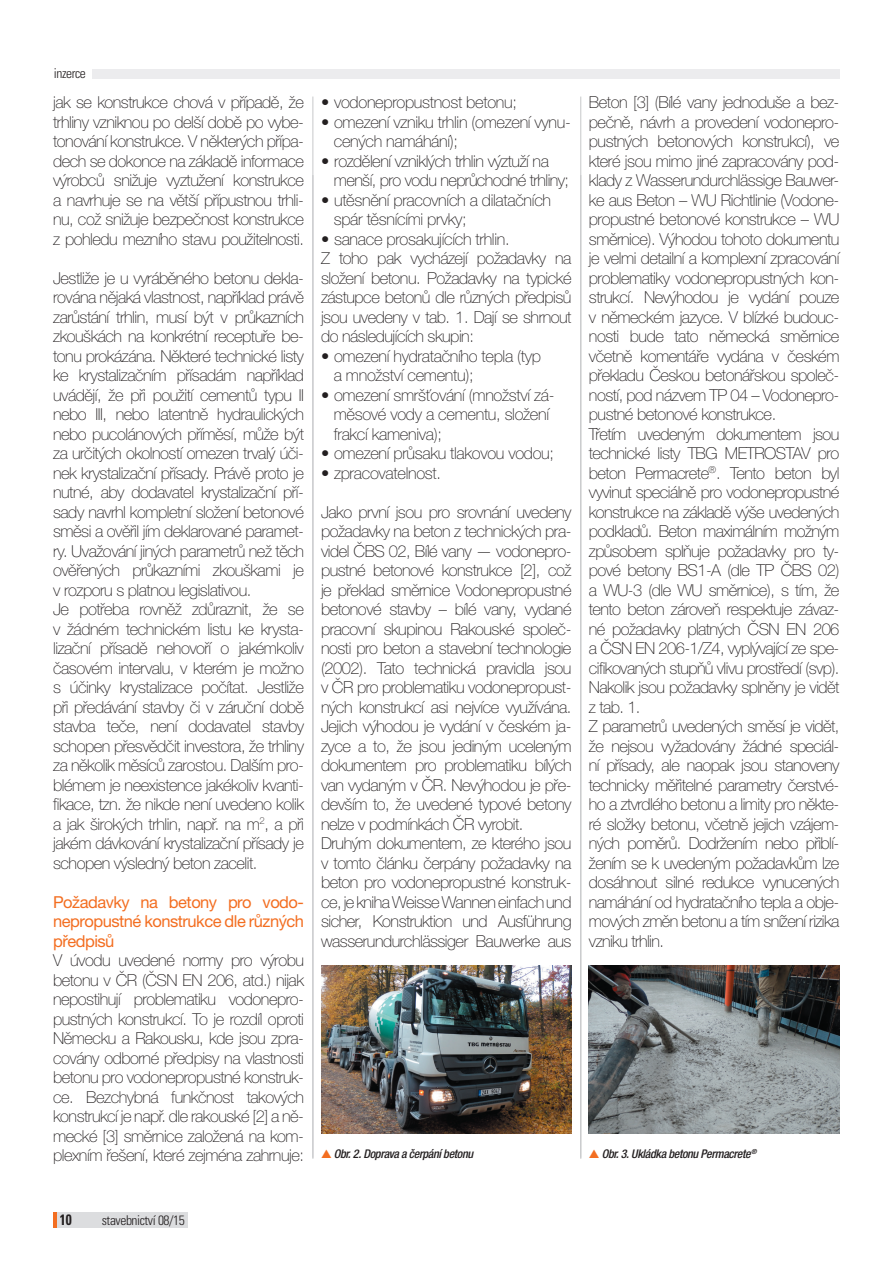
<style>
.page{position:relative;width:893px;height:1263px;background:#fff}
.page>*{position:absolute;margin:0;border:0;box-sizing:border-box;transform-origin:0 0}
.PR_text{font:100 16.5px/19.5px "Helvetica Neue LT Pro";letter-spacing:-.03em;color:#231f20;text-align:justify}
.PR_nadpis2{font:16.5px/19.5px "Helvetica Neue LT Pro";letter-spacing:-.03em;color:#f36e21;text-align:justify}
.zapati_leva-paginace{font:700 condensed 15px "Univers CE";color:#231f20;scale:.9 1}
.zapati_leva-text{font:300 condensed 13.5px "Univers CE";letter-spacing:-.03em;color:#231f20}
.PR_popisek{font:italic 500 condensed 12px "Helvetica Neue LT Pro";letter-spacing:-.03em;color:#231f20}
.s1{color:#f36e21}
</style>
<div class="page">
<hr style="left:580px;top:175px;width:1px;height:984px;background:#c7c8ca">
<hr style="left:313px;top:175px;width:1px;height:984px;background:#c7c8ca">
<div style="left:57px;top:1212px;width:130px;height:15px;background:#dcdddf"></div>
<hr style="left:53px;top:1212px;width:4px;height:15px;background:#f36e21">
<div style="left:92px;top:70px;width:748px;height:9px;background:#ececee"></div>
<hr style="left:580px;top:97px;width:1px;height:1061px;background:#c7c8ca">
<hr style="left:312px;top:97px;width:1px;height:1061px;background:#c7c8ca">
<img style="left:589px;top:966px;width:251px;height:167px">
<img style="left:321px;top:966px;width:251px;height:167px">
<p class="zapati_leva-text" style="left:54px;top:66px;width:34px">inzerce</p>
<p class="PR_text" style="left:53px;top:93px;width:252px">jak se konstrukce chová v případě, že trhliny vzniknou po delší době po vybe&shy;tonování konstrukce. V některých přípa&shy;dech se dokonce na základě informace výrobců snižuje vyztužení konstrukce a navrhuje se na větší přípustnou trhli&shy;nu, což snižuje bezpečnost konstrukce z pohledu mezního stavu použitelnosti.</p>
<p class="PR_text" style="left:53px;top:268px;width:252px">Jestliže je u vyráběného betonu dekla&shy;rována nějaká vlastnost, například právě zarůstání trhlin, musí být v průkazních zkouškách na konkrétní receptuře be&shy;tonu prokázána. Některé technické listy ke krystalizačním přísadám například uvádějí, že při použití cementů typu II nebo III, nebo latentně hydraulických nebo pucolánových příměsí, může být za určitých okolností omezen trvalý úči&shy;nek krystalizační přísady. Právě proto je nutné, aby dodavatel krystalizační pří&shy;sady navrhl kompletní složení betonové směsi a ověřil jím deklarované paramet&shy;ry. Uvažování jiných parametrů než těch ověřených průkazními zkouškami je v rozporu s platnou legislativou.</p>
<p class="PR_text" style="left:53px;top:600px;width:252px">Je potřeba rovněž zdůraznit, že se v žádném technickém listu ke krysta&shy;lizační přísadě nehovoří o jakémkoliv časovém intervalu, v kterém je možno s účinky krystalizace počítat. Jestliže při předávání stavby či v záruční době stavba teče, není dodavatel stavby schopen přesvědčit investora, že trhliny za několik měsíců zarostou. Dalším pro&shy;blémem je neexistence jakékoliv kvanti&shy;fikace, tzn. že nikde není uvedeno kolik a jak širokých trhlin, např. na m<sup>2</sup>, a při jakém dávkování krystalizační přísady je schopen výsledný beton zacelit.</p>
<p class="PR_nadpis2" style="left:53px;top:892px;width:252px">Požadavky na betony pro vodo&shy;nepropustné konstrukce dle různých předpisů</p>
<p class="PR_text" style="left:53px;top:951px;width:252px">V úvodu uvedené normy pro výrobu betonu v ČR (ČSN EN 206, atd.) nijak nepostihují problematiku vodonepro&shy;pustných konstrukcí. To je rozdíl oproti Německu a Rakousku, kde jsou zpra&shy;covány odborné předpisy na vlastnosti betonu pro vodonepropustné konstruk&shy;ce. Bezchybná funkčnost takových konstrukcí je např. dle rakouské [2] a ně&shy;mecké [3] směrnice založená na kom&shy;plexním řešení, které zejména zahrnuje:</p>
<p class="PR_text" style="left:321px;top:93px;width:197px">• vodonepropustnost betonu;</p>
<p class="PR_text" style="left:334px;top:112px;width:239px;text-indent:-13px">• omezení vzniku trhlin (omezení vynu&shy;cených namáhání);</p>
<p class="PR_text" style="left:334px;top:151px;width:237px;text-indent:-13px">• rozdělení vzniklých trhlin výztuží na menší, pro vodu neprůchodné trhliny;</p>
<p class="PR_text" style="left:334px;top:190px;width:219px;text-indent:-13px">• utěsnění pracovních a dilatačních spár těsnícími prvky;</p>
<p class="PR_text" style="left:321px;top:229px;width:190px">• sanace prosakujících trhlin.</p>
<p class="PR_text" style="left:321px;top:249px;width:252px">Z toho pak vycházejí požadavky na složení betonu. Požadavky na typické zástupce betonů dle různých předpisů jsou uvedeny v tab. 1. Dají se shrnout do následujících skupin:</p>
<p class="PR_text" style="left:334px;top:346px;width:209px;text-indent:-13px">• omezení hydratačního tepla (typ a množství cementu);</p>
<p class="PR_text" style="left:334px;top:385px;width:222px;text-align:left;text-indent:-13px">• omezení smršťování (množství zá&shy;měsové vody a cementu, složení frakcí kameniva);</p>
<p class="PR_text" style="left:321px;top:444px;width:235px">• omezení průsaku tlakovou vodou;</p>
<p class="PR_text" style="left:321px;top:463px;width:122px">• zpracovatelnost.</p>
<p class="PR_text" style="left:321px;top:502px;width:252px">Jako první jsou pro srovnání uvedeny požadavky na beton z technických pra&shy;videl ČBS 02, Bílé vany — vodonepro&shy;pustné betonové konstrukce [2], což je překlad směrnice Vodonepropustné betonové stavby – bílé vany, vydané pracovní skupinou Rakouské společ&shy;nosti pro beton a stavební technologie (2002). Tato technická pravidla jsou v ČR pro problematiku vodonepropust&shy;ných konstrukcí asi nejvíce využívána.<br>Jejich výhodou je vydání v českém ja&shy;zyce a to, že jsou jediným uceleným dokumentem pro problematiku bílých van vydaným v ČR. Nevýhodou je pře&shy;devším to, že uvedené typové betony nelze v podmínkách ČR vyrobit.</p>
<p class="PR_text" style="left:321px;top:834px;width:252px">Druhým dokumentem, ze kterého jsou v tomto článku čerpány požadavky na beton pro vodonepropustné konstruk&shy;ce, je kniha Weisse Wannen einfach und sicher, Konstruktion und Ausführung wasserundurchlässiger Bauwerke aus</p>
<p class="PR_text" style="left:589px;top:93px;width:252px">Beton [3] (Bílé vany jednoduše a bez&shy;pečně, návrh a provedení vodonepro&shy;pustných betonových konstrukcí), ve které jsou mimo jiné zapracovány pod&shy;klady z Wasserundurchlässige Bauwer&shy;ke aus Beton – WU Richtlinie (Vodone&shy;propustné betonové konstrukce – WU směrnice). Výhodou tohoto dokumentu je velmi detailní a komplexní zpracování problematiky vodonepropustných kon&shy;strukcí. Nevýhodou je vydání pouze v německém jazyce. V blízké budouc&shy;nosti bude tato německá směrnice včetně komentáře vydána v českém překladu Českou betonářskou společ&shy;ností, pod názvem TP 04 – Vodonepro&shy;pustné betonové konstrukce.</p>
<p class="PR_text" style="left:589px;top:424px;width:252px">Třetím uvedeným dokumentem jsou technické listy TBG METROSTAV pro beton Permacrete<sup>®</sup>. Tento beton byl vyvinut speciálně pro vodonepropustné konstrukce na základě výše uvedených podkladů. Beton maximálním možným způsobem splňuje požadavky pro ty&shy;pové betony BS1-A (dle TP ČBS 02) a WU-3 (dle WU směrnice), s tím, že tento beton zároveň respektuje závaz&shy;né požadavky platných ČSN EN 206 a ČSN EN 206-1/Z4, vyplývající ze spe&shy;cifikovaných stupňů vlivu prostředí (svp).<br>Nakolik jsou požadavky splněny je vidět z tab. 1.</p>
<p class="PR_text" style="left:589px;top:717px;width:252px">Z parametrů uvedených směsí je vidět, že nejsou vyžadovány žádné speciál&shy;ní přísady, ale naopak jsou stanoveny technicky měřitelné parametry čerstvé&shy;ho a ztvrdlého betonu a limity pro někte&shy;ré složky betonu, včetně jejich vzájem&shy;ných poměrů. Dodržením nebo přiblí&shy;žením se k uvedeným požadavkům lze dosáhnout silné redukce vynucených namáhání od hydratačního tepla a obje&shy;mových změn betonu a tím snížení rizika vzniku trhlin.</p>
<p class="PR_popisek" style="left:321px;top:1146px;width:154px"><span class="s1">▲</span> Obr. 2. Doprava a čerpání betonu</p>
<p class="PR_popisek" style="left:589px;top:1146px;width:169px"><span class="s1">▲</span> Obr. 3. Ukládka betonu Permacrete<sup>®</sup></p>
<p class="zapati_leva-paginace" style="left:60px;top:1211px;width:15px">10</p>
<p class="zapati_leva-text" style="left:102px;top:1212px;width:85px">stavebnictví 08/15</p>
</div>
